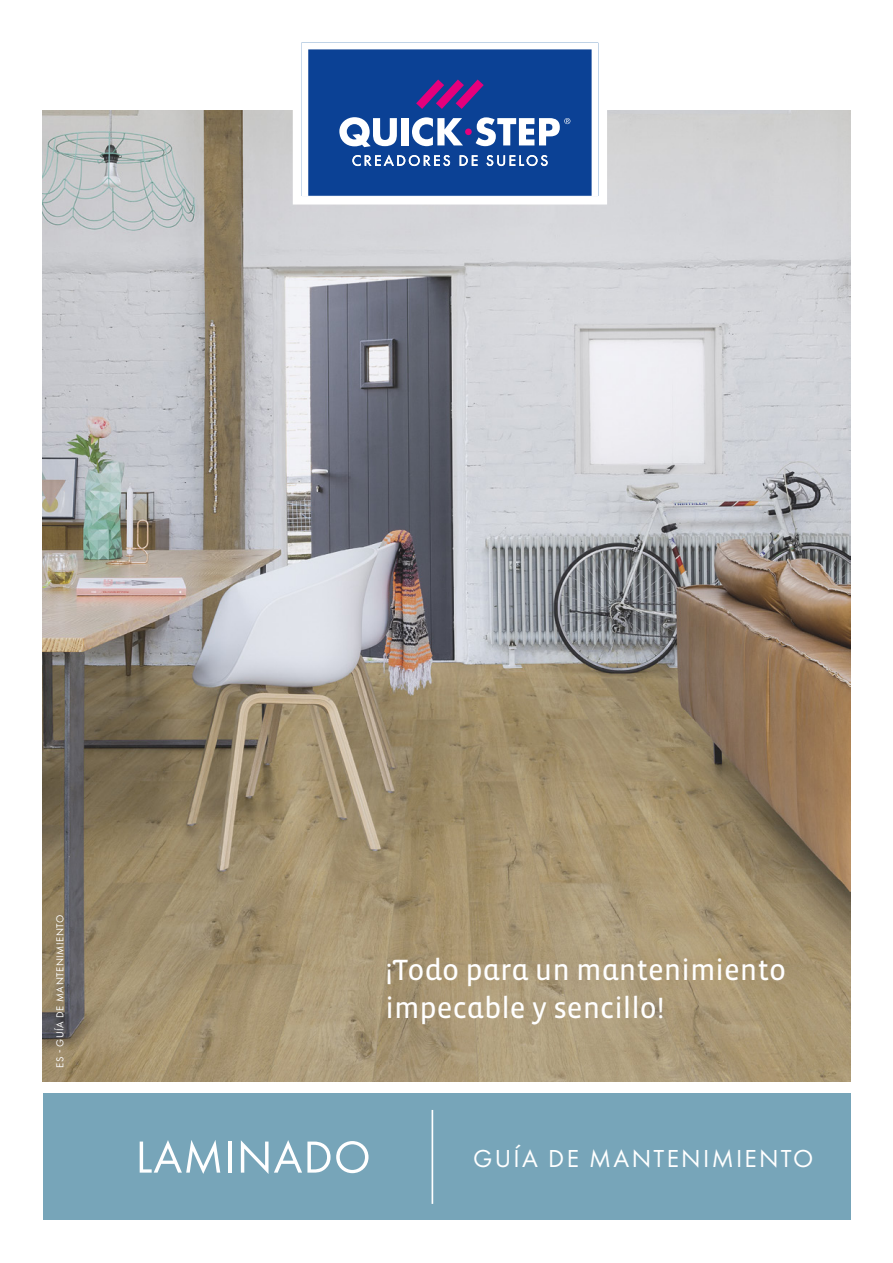
<style>
.page{position:relative;width:893px;height:1263px;background:#fff}
.page>*{position:absolute;margin:0;border:0;box-sizing:border-box;transform-origin:0 0}
.t1{font:30px/37.5px "Vista Sans Alt Reg";color:#fff}
.t2{font:25.5px "Futura PT";letter-spacing:.09em;color:#fff}
.t3{font:10.5px "Futura PT";letter-spacing:.05em;color:#fff}
</style>
<div class="page">
<div style="left:43px;top:1094px;width:808px;height:126px;background:#77a5b9"></div>
<img style="left:43px;top:110px;width:808px;height:971px">
<svg style="left:289px;top:42px;width:322px;height:167px"></svg>
<hr style="left:432px;top:1110px;width:1px;height:94px;background:#fff">
<svg style="left:140px;top:1140px;width:80px;height:34px"></svg>
<hr style="left:228px;top:1141px;width:4px;height:31px;background:#fff">
<svg style="left:241px;top:1140px;width:127px;height:34px"></svg>
<p class="t3" style="left:54px;top:1067px;width:154px;rotate:-90deg">ES - GUÍA DE MANTENIMIENTO</p>
<p class="t1" style="left:386px;top:952px;width:402px">¡Todo para un mantenimiento impecable y sencillo!</p>
<p class="t2" style="left:473px;top:1143px;width:342px">GUÍA DE MANTENIMIENTO</p>
</div>
